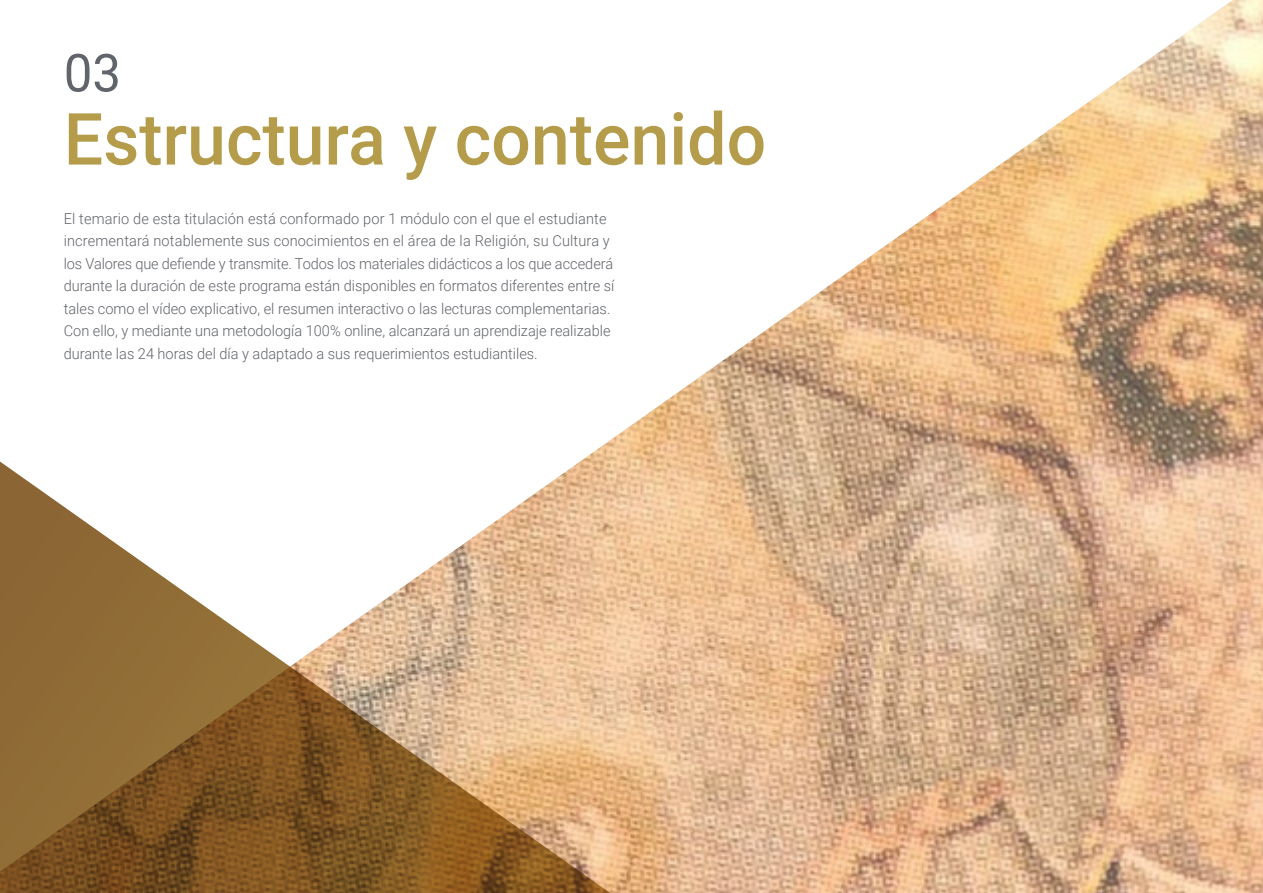
<style>
.page{position:relative;width:1263px;height:893px;background:#fff}
.page>*{position:absolute;margin:0;border:0;box-sizing:border-box;transform-origin:0 0}
.t1{font:500 72px "Roboto";color:#b49c4b}
.t2{font:52.5px "Roboto";color:#61646a}
.t3{font:300 15px/22.5px "Roboto";color:#61646a}
</style>
<div class="page">
<img style="left:602px;top:0;width:661px;height:893px">
<svg style="left:0;top:446px;width:640px;height:447px"></svg>
<h2 class="t2" style="left:64px;top:36px;width:59px">03</h2>
<h1 class="t1" style="left:64px;top:89px;width:704px">Estructura y contenido</h1>
<p class="t3" style="left:64px;top:207px;width:552px">El temario de esta titulación está conformado por 1 módulo con el que el estudiante incrementará notablemente sus conocimientos en el área de la Religión, su Cultura y los Valores que defiende y transmite. Todos los materiales didácticos a los que accederá durante la duración de este programa están disponibles en formatos diferentes entre sí tales como el vídeo explicativo, el resumen interactivo o las lecturas complementarias.<br>Con ello, y mediante una metodología 100% online, alcanzará un aprendizaje realizable durante las 24 horas del día y adaptado a sus requerimientos estudiantiles.</p>
</div>
